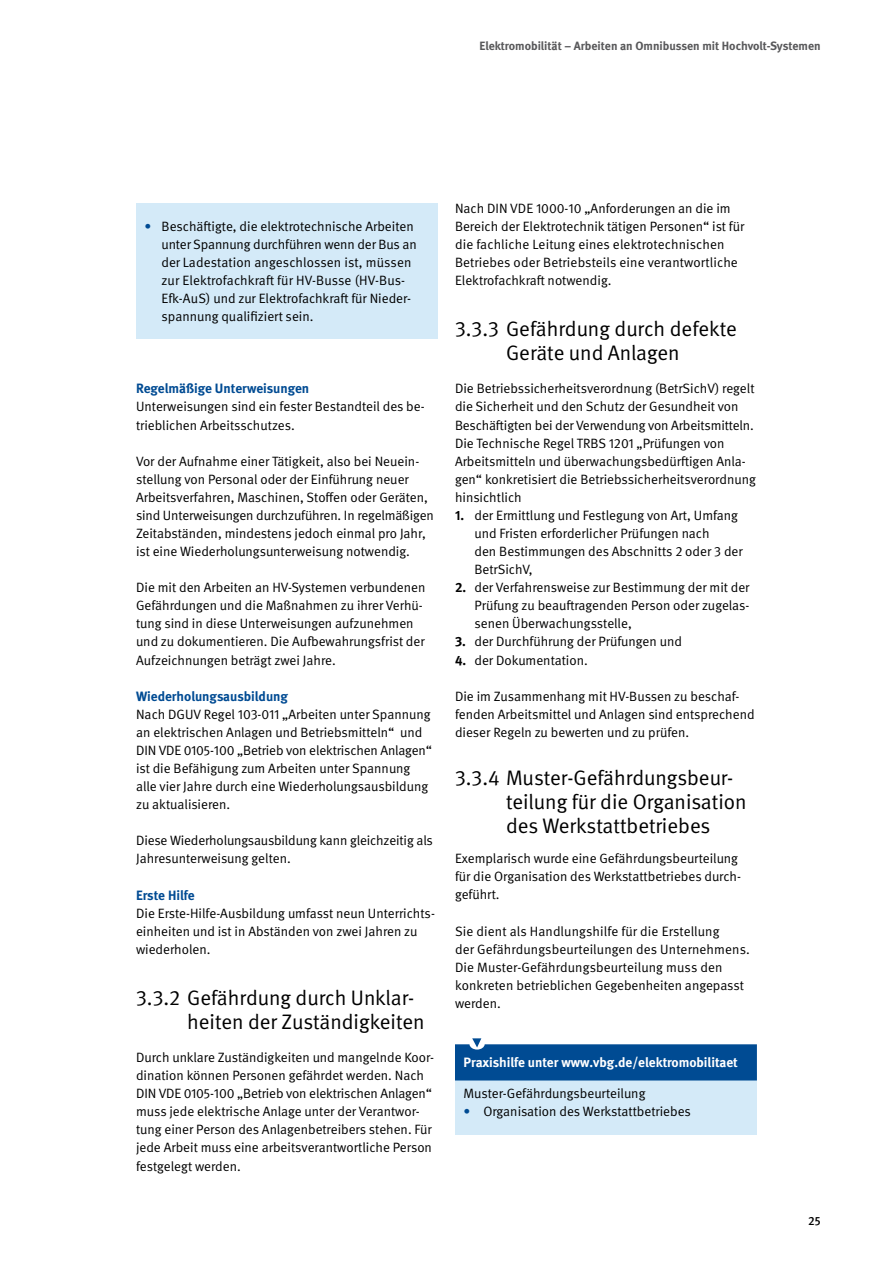
<style>
.page{position:relative;width:893px;height:1263px;background:#fff}
.page>*{position:absolute;margin:0;border:0;box-sizing:border-box;transform-origin:0 0}
.t1{font:21px/24px "DGUV Meta";color:#000}
.t2{font:13.5px/18.1px "DGUV Meta";color:#000}
.t3{font:700 13.5px "DGUV Meta";color:#004b93}
.t4{font:700 13.5px "DGUV Meta";color:#fff}
.t5{font:700 12px "DGUV Meta";color:#58585a}
.t6{font:500 12px "DGUV Meta";color:#000}
.s1{color:#004b93}
.s2{font-weight:700}
</style>
<div class="page">
<div style="left:136px;top:203px;width:302px;height:136px;background:#d4eaf8"></div>
<div style="left:455px;top:1072px;width:302px;height:62px;background:#d4eaf8"></div>
<svg style="left:455px;top:1038px;width:302px;height:42px;background:#2666a3"></svg>
<p class="t5" style="left:479px;top:39px;width:343px">Elektromobilität – Arbeiten an Omnibussen mit Hochvolt-Systemen</p>
<p class="t2" style="left:162px;top:217px;width:257px;text-indent:-17px"><span class="s1">•</span> Beschäftigte, die elektrotechnische Arbeiten unter Spannung durchführen wenn der Bus an der Ladestation angeschlossen ist, müssen zur Elektrofachkraft für HV-Busse (HV-Bus-Efk-AuS) und zur Elektrofachkraft für Nieder&shy;spannung qualifiziert sein.</p>
<p class="t3" style="left:136px;top:381px;width:175px">Regelmäßige Unterweisungen</p>
<p class="t2" style="left:136px;top:398px;width:290px">Unterweisungen sind ein fester Bestandteil des be&shy;trieblichen Arbeitsschutzes.</p>
<p class="t2" style="left:136px;top:452px;width:299px">Vor der Aufnahme einer Tätigkeit, also bei Neuein&shy;stellung von Personal oder der Einführung neuer Arbeitsverfahren, Maschinen, Stoffen oder Geräten, sind Unterweisungen durchzuführen. In regelmäßigen Zeitabständen, mindestens jedoch einmal pro Jahr, ist eine Wiederholungsunterweisung notwendig.</p>
<p class="t2" style="left:136px;top:579px;width:291px">Die mit den Arbeiten an HV-Systemen verbundenen Gefährdungen und die Maßnahmen zu ihrer Verhü&shy;tung sind in diese Unterweisungen aufzunehmen und zu dokumentieren. Die Aufbewahrungsfrist der Aufzeichnungen beträgt zwei Jahre.</p>
<p class="t3" style="left:136px;top:688px;width:153px">Wiederholungsausbildung</p>
<p class="t2" style="left:136px;top:705px;width:297px">Nach DGUV Regel 103-011 „Arbeiten unter Spannung an elektrischen Anlagen und Betriebsmitteln“ und DIN VDE 0105-100 „Betrieb von elektrischen Anlagen“ ist die Befähigung zum Arbeiten unter Spannung alle vier Jahre durch eine Wiederholungsausbildung zu aktualisieren.</p>
<p class="t2" style="left:136px;top:832px;width:298px">Diese Wiederholungsausbildung kann gleichzeitig als<br>Jahresunterweisung gelten.</p>
<p class="t3" style="left:136px;top:887px;width:60px">Erste Hilfe</p>
<p class="t2" style="left:136px;top:904px;width:300px">Die Erste-Hilfe-Ausbildung umfasst neun Unterrichts&shy;einheiten und ist in Abständen von zwei Jahren zu wiederholen.</p>
<h1 class="t1" style="left:187px;top:986px;width:239px;text-indent:-51px">3.3.2 Gefährdung durch Unklar&shy;heiten der Zuständigkeiten</h1>
<p class="t2" style="left:136px;top:1049px;width:300px">Durch unklare Zuständigkeiten und mangelnde Koor&shy;dination können Personen gefährdet werden. Nach DIN VDE 0105-100 „Betrieb von elektrischen Anlagen“ muss jede elektrische Anlage unter der Verantwor&shy;tung einer Person des Anlagenbetreibers stehen. Für jede Arbeit muss eine arbeitsverantwortliche Person festgelegt werden.</p>
<p class="t2" style="left:455px;top:199px;width:291px">Nach DIN VDE 1000-10 „Anforderungen an die im Bereich der Elektrotechnik tätigen Personen“ ist für die fachliche Leitung eines elektrotechnischen Betriebes oder Betriebsteils eine verantwortliche Elektrofachkraft notwendig.</p>
<h1 class="t1" style="left:455px;top:317px;width:283px;text-align:center">3.3.3 Gefährdung durch defekte<br>Geräte und Anlagen</h1>
<p class="t2" style="left:455px;top:380px;width:302px">Die Betriebssicherheitsverordnung (BetrSichV) regelt die Sicherheit und den Schutz der Gesundheit von Beschäftigten bei der Verwendung von Arbeitsmitteln.<br>Die Technische Regel TRBS 1201 „Prüfungen von Arbeitsmitteln und überwachungsbedürftigen Anla&shy;gen“ konkretisiert die Betriebssicherheitsverordnung hinsichtlich</p>
<p class="t2" style="left:474px;top:506px;width:270px;text-indent:-19px"><span class="s2">1.</span> der Ermittlung und Festlegung von Art, Umfang und Fristen erforderlicher Prüfungen nach<br>den Bestimmungen des Abschnitts 2 oder 3 der BetrSichV,</p>
<p class="t2" style="left:474px;top:579px;width:277px;text-align:justify;text-indent:-19px"><span class="s2">2.</span> der Verfahrensweise zur Bestimmung der mit der Prüfung zu beauftragenden Person oder zugelas&shy;senen Überwachungsstelle,</p>
<p class="t2" style="left:455px;top:633px;width:228px"><span class="s2">3.</span> der Durchführung der Prüfungen und</p>
<p class="t2" style="left:455px;top:651px;width:134px"><span class="s2">4.</span> der Dokumentation.</p>
<p class="t2" style="left:455px;top:687px;width:301px">Die im Zusammenhang mit HV-Bussen zu beschaf&shy;fenden Arbeitsmittel und Anlagen sind entsprechend dieser Regeln zu bewerten und zu prüfen.</p>
<h1 class="t1" style="left:506px;top:766px;width:242px;text-indent:-51px">3.3.4 Muster-Gefährdungsbeur&shy;teilung für die Organisation des Werkstattbetriebes</h1>
<p class="t2" style="left:455px;top:850px;width:288px">Exemplarisch wurde eine Gefährdungsbeurteilung für die Organisation des Werkstattbetriebes durch&shy;geführt.</p>
<p class="t2" style="left:455px;top:922px;width:296px">Sie dient als Handlungshilfe für die Erstellung<br>der Gefährdungsbeurteilungen des Unternehmens.<br>Die Muster-Gefährdungsbeurteilung muss den konkreten betrieblichen Gegebenheiten angepasst werden.</p>
<p class="t4" style="left:463px;top:1054px;width:276px">Praxishilfe unter www.vbg.de/elektromobilitaet</p>
<p class="t2" style="left:463px;top:1085px;width:183px">Muster-Gefährdungsbeurteilung</p>
<p class="t2" style="left:463px;top:1103px;width:229px"><span class="s1">•</span> Organisation des Werkstattbetriebes</p>
<p class="t6" style="left:808px;top:1213px;width:14px">25</p>
</div>
